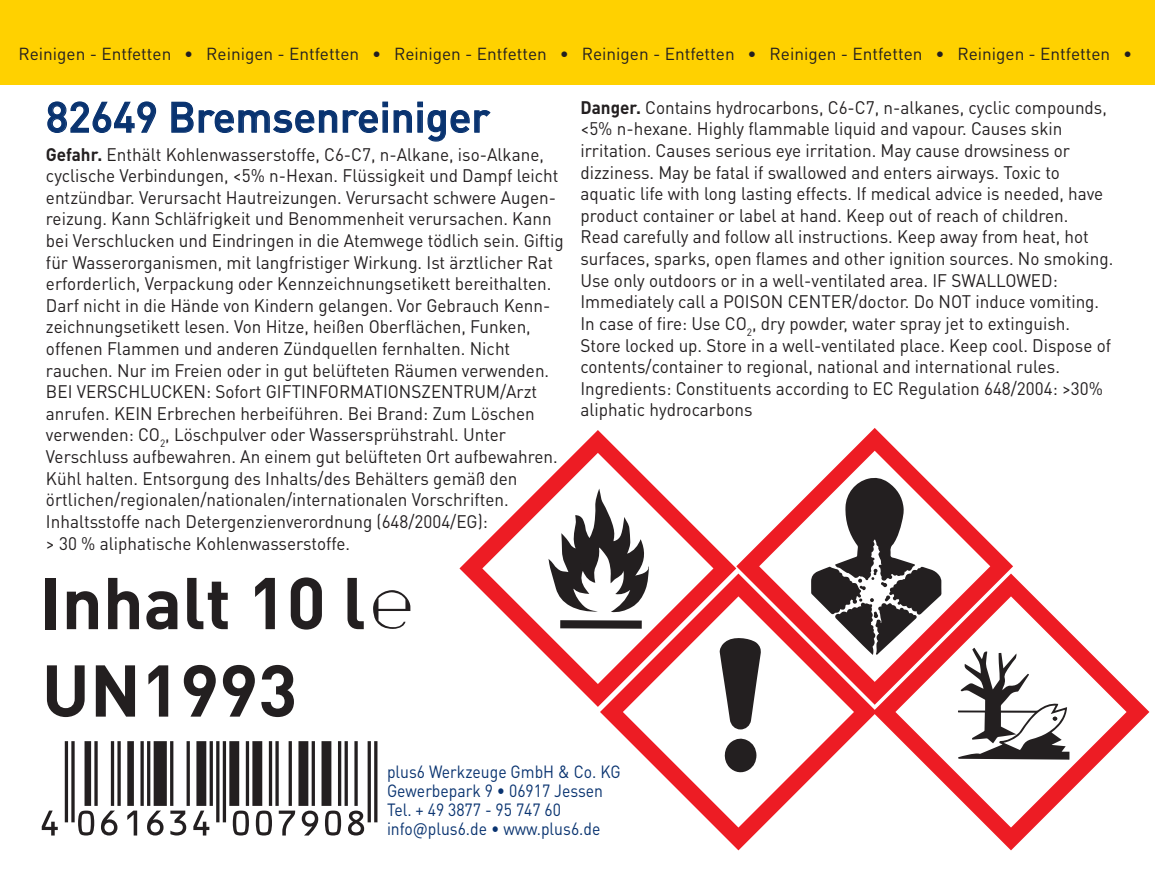
<style>
.page{position:relative;width:1155px;height:883px;background:#fff}
.page>*{position:absolute;margin:0;border:0;box-sizing:border-box;transform-origin:0 0}
.t1{font:700 72px "DIN Pro";color:#231f20}
.t2{font:500 42px "DIN Pro";color:#093370}
.t3{font:18px/21.6px "DIN Pro";color:#231f20;scale:.95 1}
.t4{font:17.4px/19.2px "DIN Pro";color:#093370;scale:.9 1}
.t5{font:17.1px "DIN Pro";color:#231f20}
.s1{font-weight:700}
</style>
<div class="page">
<div style="left:0;top:0;width:1155px;height:84px;background:#ffd100"></div>
<svg style="left:47px;top:101px;width:110px;height:32px"></svg>
<div style="left:142px;top:105px;width:10px;height:12px;border:1px solid #093370;border-radius:50%"></div>
<svg style="left:171px;top:101px;width:320px;height:41px"></svg>
<svg style="left:600px;top:705px;width:273px;height:145px"></svg>
<svg style="left:719px;top:705px;width:42px;height:24px"></svg>
<svg style="left:723px;top:737px;width:33px;height:37px"></svg>
<svg style="left:873px;top:575px;width:276px;height:275px"></svg>
<svg style="left:958px;top:648px;width:111px;height:112px"></svg>
<svg style="left:459px;top:430px;width:277px;height:277px"></svg>
<div style="left:560px;top:620px;width:82px;height:9px;background:#231f20"></div>
<svg style="left:549px;top:489px;width:100px;height:124px"></svg>
<svg style="left:736px;top:428px;width:277px;height:277px"></svg>
<svg style="left:811px;top:477px;width:130px;height:178px"></svg>
<svg style="left:373px;top:590px;width:37px;height:39px"></svg>
<svg style="left:42px;top:741px;width:335px;height:94px"></svg>
<p class="t5" style="left:18px;top:48px;width:1115px">Reinigen - Entfetten • Reinigen - Entfetten • Reinigen - Entfetten • Reinigen - Entfetten • Reinigen - Entfetten • Reinigen - Entfetten •</p>
<h2 class="t2" style="left:46px;top:102px;width:445px">82649 Bremsenreiniger</h2>
<p class="t3" style="left:46px;top:145px;width:547px"><span class="s1">Gefahr.</span> Enthält Kohlenwasserstoffe, C6-C7, n-Alkane, iso-Alkane, cyclische Verbindungen, &lt;5% n-Hexan. Flüssigkeit und Dampf leicht entzündbar. Verursacht Hautreizungen. Verursacht schwere Augen&shy;reizung. Kann Schläfrigkeit und Benommenheit verursachen. Kann bei Verschlucken und Eindringen in die Atemwege tödlich sein. Giftig für Wasserorganismen, mit langfristiger Wirkung. Ist ärztlicher Rat erforderlich, Verpackung oder Kennzeichnungsetikett bereithalten.<br>Darf nicht in die Hände von Kindern gelangen. Vor Gebrauch Kenn&shy;zeichnungsetikett lesen. Von Hitze, heißen Oberflächen, Funken, offenen Flammen und anderen Zündquellen fernhalten. Nicht rauchen. Nur im Freien oder in gut belüfteten Räumen verwenden.<br>BEI VERSCHLUCKEN: Sofort GIFTINFORMATIONSZENTRUM/Arzt anrufen. KEIN Erbrechen herbeiführen. Bei Brand: Zum Löschen verwenden: CO<sub>2</sub>, Löschpulver oder Wassersprühstrahl. Unter Verschluss aufbewahren. An einem gut belüfteten Ort aufbewahren.<br>Kühl halten. Entsorgung des Inhalts/des Behälters gemäß den örtlichen/regionalen/nationalen/internationalen Vorschriften.<br>Inhaltsstoffe nach Detergenzienverordnung (648/2004/EG):<br>&gt; 30 % aliphatische Kohlenwasserstoffe.</p>
<h1 class="t1" style="left:40px;top:562px;width:328px">Inhalt 10 l</h1>
<h1 class="t1" style="left:42px;top:650px;width:257px">UN1993</h1>
<p class="t3" style="left:580px;top:99px;width:562px"><span class="s1">Danger.</span> Contains hydrocarbons, C6-C7, n-alkanes, cyclic compounds, &lt;5% n-hexane. Highly flammable liquid and vapour. Causes skin irritation. Causes serious eye irritation. May cause drowsiness or dizziness. May be fatal if swallowed and enters airways. Toxic to aquatic life with long lasting effects. If medical advice is needed, have product container or label at hand. Keep out of reach of children.<br>Read carefully and follow all instructions. Keep away from heat, hot surfaces, sparks, open flames and other ignition sources. No smoking.<br>Use only outdoors or in a well-ventilated area. IF SWALLOWED:<br>Immediately call a POISON CENTER/doctor. Do NOT induce vomiting.<br>In case of fire: Use CO<sub>2</sub>, dry powder, water spray jet to extinguish.<br>Store locked up. Store in a well-ventilated place. Keep cool. Dispose of contents/container to regional, national and international rules.<br>Ingredients: Constituents according to EC Regulation 648/2004: &gt;30% aliphatic hydrocarbons</p>
<p class="t4" style="left:387px;top:764px;width:261px">plus6 Werkzeuge GmbH &amp; Co. KG<br>Gewerbepark 9 • 06917 Jessen<br>Tel. + 49 3877 - 95 747 60 info@plus6.de • www.plus6.de</p>
</div>
